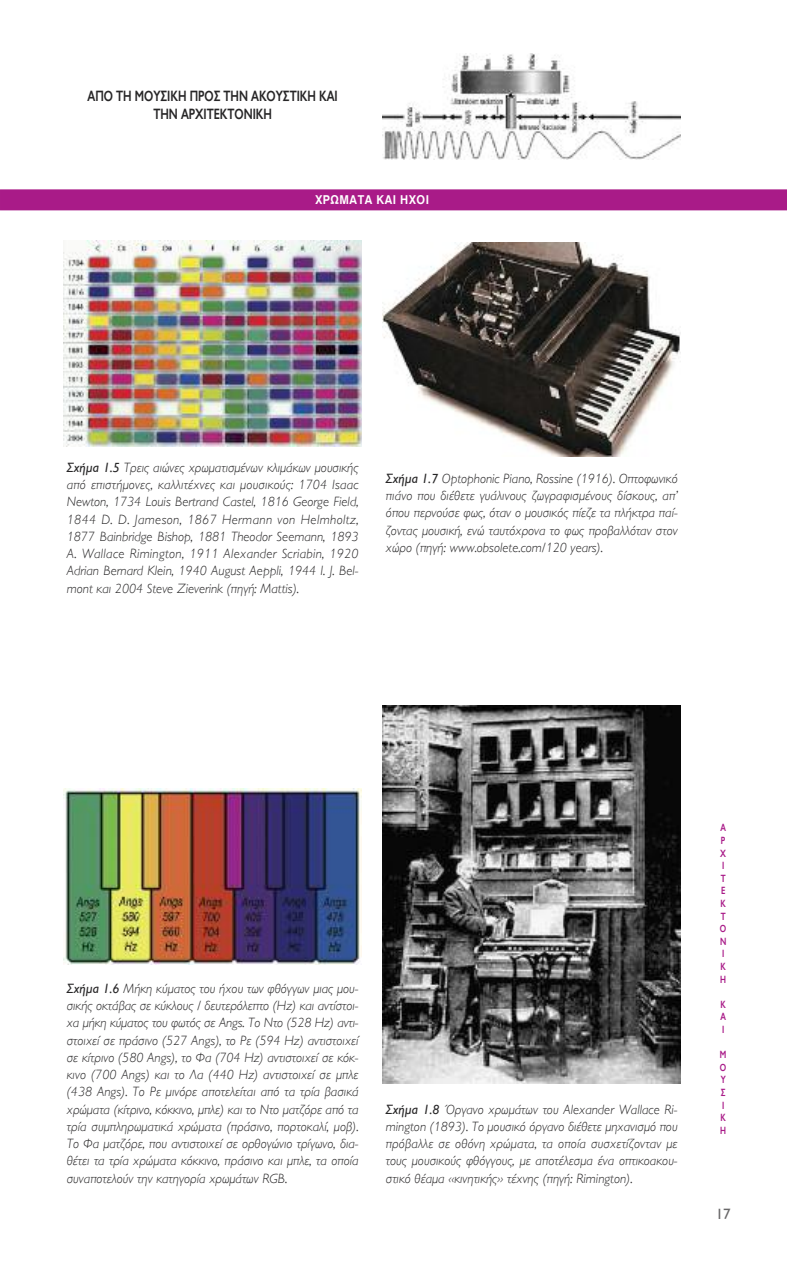
<style>
.page{position:relative;width:787px;height:1263px;background:#fff}
.page>*{position:absolute;margin:0;border:0;box-sizing:border-box;transform-origin:0 0}
.t1{font:600 15px/18px "CF Jeckyl";color:#272627;text-align:center;scale:.75 1}
.t2{font:15px "CF Jeckyl";color:#686768}
.t3{font:italic 300 13.5px/17.2px "CF Jeckyl";color:#272627;text-align:justify}
.t4{font:12px "UB Helvetica Bold";letter-spacing:.05em;color:#fff;scale:.9 1}
.t5{font:600 10.5px/12.6px "CF Jeckyl";color:#a91b88;scale:.75 1}
.s1{font-weight:400}
</style>
<div class="page">
<div style="left:0;top:189px;width:787px;height:21px;background:#a91b88"></div>
<img style="left:383px;top:53px;width:297px;height:106px">
<img style="left:64px;top:241px;width:297px;height:205px">
<img style="left:64px;top:789px;width:297px;height:175px">
<img style="left:383px;top:243px;width:297px;height:214px">
<img style="left:383px;top:706px;width:297px;height:378px">
<p class="t1" style="left:88px;top:87px;width:335px">ΑΠΟ ΤΗ ΜΟΥΣΙΚΗ ΠΡΟΣ ΤΗΝ ΑΚΟΥΣΤΙΚΗ ΚΑΙ<br>ΤΗΝ ΑΡΧΙΤΕΚΤΟΝΙΚΗ</p>
<p class="t4" style="left:315px;top:195px;width:128px">ΧΡΩΜΑΤΑ ΚΑΙ ΗΧOΙ</p>
<p class="t3" style="left:67px;top:459px;width:293px"><span class="s1">Σχήμα 1.5</span> Τρεις αιώνες χρωματισμένων κλιμάκων μουσικής από επιστήμονες, καλλιτέχνες και μουσικούς: 1704 Isaac Newton, 1734 Louis Bertrand Castel, 1816 George Field, 1844 D. D. Jameson, 1867 Hermann von Helmholtz, 1877 Bainbridge Bishop, 1881 Theodor Seemann, 1893<br>A. Wallace Rimington, 1911 Alexander Scriabin, 1920<br>Adrian Bernard Klein, 1940 August Aeppli, 1944 I. J. Bel&shy;mont και 2004 Steve Zieverink (πηγή: Mattis).</p>
<p class="t3" style="left:386px;top:470px;width:293px"><span class="s1">Σχήμα 1.7</span> Optophonic Piano, Rossine (1916). Οπτοφωνικό πιάνο που διέθετε γυάλινους ζωγραφισμένους δίσκους, απ’ όπου περνούσε φως, όταν ο μουσικός πίεζε τα πλήκτρα παί&shy;ζοντας μουσική, ενώ ταυτόχρονα το φως προβαλλόταν στον χώρο (πηγή: www.obsolete.com/120 years).</p>
<p class="t3" style="left:67px;top:980px;width:293px"><span class="s1">Σχήμα 1.6</span> Μήκη κύματος του ήχου των φθόγγων μιας μου&shy;σικής οκτάβας σε κύκλους / δευτερόλεπτο (Hz) και αντίστοι&shy;χα μήκη κύματος του φωτός σε Αngs. Το Ντο (528 Ηz) αντι&shy;στοιχεί σε πράσινο (527 Αngs), το Ρε (594 Ηz) αντιστοιχεί σε κίτρινο (580 Αngs), το Φα (704 Ηz) αντιστοιχεί σε κόκ&shy;κινο (700 Αngs) και το Λα (440 Ηz) αντιστοιχεί σε μπλε (438 Αngs). Το Ρε μινόρε αποτελείται από τα τρία βασικά χρώματα (κίτρινο, κόκκινο, μπλε) και το Ντο ματζόρε από τα τρία συμπληρωματικά χρώματα (πράσινο, πορτοκαλί, μοβ).<br>Το Φα ματζόρε, που αντιστοιχεί σε ορθογώνιο τρίγωνο, δια&shy;θέτει τα τρία χρώματα κόκκινο, πράσινο και μπλε, τα οποία συναποτελούν την κατηγορία χρωμάτων RGB.</p>
<p class="t3" style="left:386px;top:1101px;width:293px"><span class="s1">Σχήμα 1.8</span> Όργανο χρωμάτων του Alexander Wallace Ri&shy;mington (1893). To μουσικό όργανο διέθετε μηχανισμό που πρόβαλλε σε οθόνη χρώματα, τα οποία συσχετίζονταν με τους μουσικούς φθόγγους, με αποτέλεσμα ένα οπτικοακου&shy;στικό θέαμα «κινητικής» τέχνης (πηγή: Rimington).</p>
<p class="t5" style="left:720px;top:822px;width:10px">Α<br>Ρ<br>Χ<br>Ι<br>Τ<br>Ε<br>Κ<br>Τ<br>Ο<br>Ν<br>Ι<br>Κ<br>Η</p>
<p class="t5" style="left:720px;top:998px;width:9px;text-align:justify">Κ Α Ι</p>
<p class="t5" style="left:720px;top:1049px;width:10px">Μ<br>Ο<br>Υ<br>Σ<br>Ι<br>Κ<br>Η</p>
<p class="t2" style="left:715px;top:1208px;width:16px">17</p>
</div>
